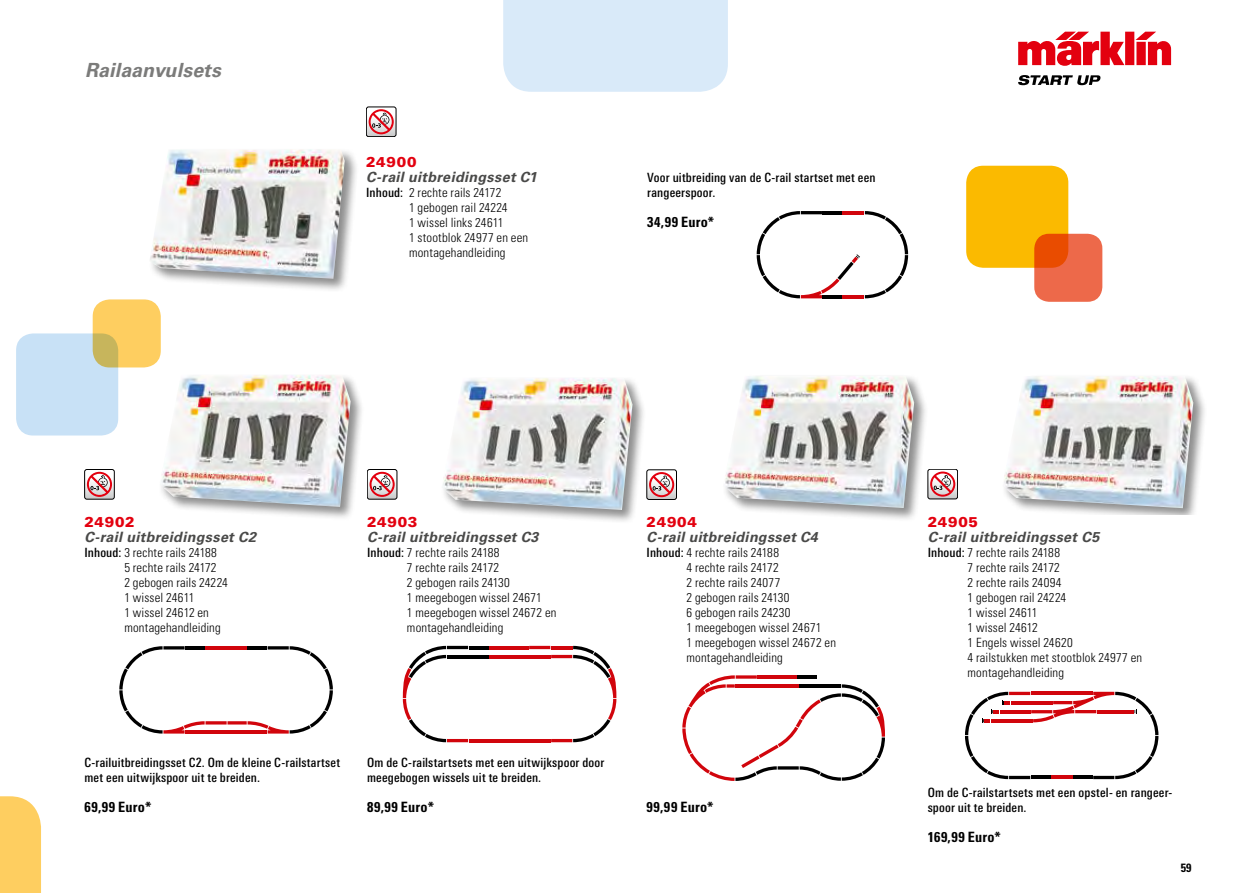
<style>
.page{position:relative;width:1234px;height:893px;background:#fff}
.page>*{position:absolute;margin:0;border:0;box-sizing:border-box;transform-origin:0 0}
.t1{font:italic 700 19.5px "Univers LT Std";letter-spacing:.005em;color:#7b7b7a}
.t2{font:italic 700 14.25px "Univers LT Std";letter-spacing:.025em;color:#494948}
.t3{font:700 condensed 14.25px "Univers LT Std";letter-spacing:.02em;color:#000}
.t4{font:900 14.25px "Univers LT Std";letter-spacing:.05em;color:#e3000f}
.t5{font:300 condensed 12.75px/15px "Univers LT Std";letter-spacing:.01em;color:#000}
.t6{font:500 condensed 12.75px/15px "Univers Next Pro";letter-spacing:.01em;color:#000}
.t7{font:700 condensed 12px "Univers LT Std";color:#000}
.s1{font-family:"Univers Next Pro";font-weight:500}
</style>
<div class="page">
<svg style="left:1018px;top:75px;width:82px;height:10px"></svg>
<svg style="left:1018px;top:32px;width:152px;height:34px"></svg>
<div style="left:0;top:796px;width:41px;height:97px;background:#fece60"></div>
<div style="left:503px;top:0;width:224px;height:92px;background:#d9eaf9"></div>
<svg style="left:119px;top:646px;width:214px;height:88px"></svg>
<svg style="left:756px;top:211px;width:151px;height:87px"></svg>
<hr style="left:469px;top:646px;width:19px;height:3px;background:#000">
<hr style="left:469px;top:655px;width:19px;height:3px;background:#000">
<hr style="left:529px;top:739px;width:21px;height:3px;background:#d1050c">
<hr style="left:469px;top:739px;width:19px;height:3px;background:#d1050c">
<hr style="left:489px;top:739px;width:19px;height:3px;background:#d1050c">
<hr style="left:509px;top:739px;width:19px;height:3px;background:#d1050c">
<hr style="left:489px;top:646px;width:19px;height:3px;background:#d1050c">
<hr style="left:529px;top:646px;width:21px;height:3px;background:#d1050c">
<hr style="left:509px;top:646px;width:19px;height:3px;background:#d1050c">
<hr style="left:529px;top:655px;width:21px;height:3px;background:#d1050c">
<hr style="left:489px;top:655px;width:19px;height:3px;background:#d1050c">
<hr style="left:509px;top:655px;width:19px;height:3px;background:#d1050c">
<svg style="left:403px;top:646px;width:65px;height:96px"></svg>
<svg style="left:551px;top:646px;width:65px;height:96px"></svg>
<svg style="left:682px;top:675px;width:202px;height:106px"></svg>
<svg style="left:965px;top:692px;width:193px;height:87px"></svg>
<div style="left:84px;top:469px;width:30px;height:30px;border:1px solid #000;border-radius:2px"></div>
<svg style="left:85px;top:469px;width:29px;height:30px"></svg>
<svg style="left:367px;top:469px;width:30px;height:30px"></svg>
<div style="left:646px;top:470px;width:30px;height:30px;border:1px solid #000;border-radius:2px"></div>
<svg style="left:646px;top:470px;width:30px;height:29px"></svg>
<svg style="left:928px;top:469px;width:29px;height:30px"></svg>
<svg style="left:366px;top:107px;width:30px;height:30px"></svg>
<div style="left:440px;top:376px;width:206px;height:148px;background:#000;opacity:.45"></div>
<img style="left:441px;top:378px;width:191px;height:132px">
<div style="left:721px;top:374px;width:207px;height:148px;background:#000;opacity:.45"></div>
<img style="left:723px;top:376px;width:190px;height:132px">
<div style="left:1000px;top:374px;width:207px;height:140px;background:#000;opacity:.45"></div>
<img style="left:1002px;top:376px;width:190px;height:132px">
<div style="left:158px;top:373px;width:207px;height:148px;background:#000;opacity:.45"></div>
<img style="left:160px;top:375px;width:190px;height:132px">
<div style="left:148px;top:147px;width:211px;height:146px;background:#000;opacity:.45"></div>
<img style="left:149px;top:149px;width:195px;height:130px">
<div style="left:965px;top:166px;width:103px;height:102px;background:#fbba00;border-radius:17px"></div>
<svg style="left:1034px;top:234px;width:68px;height:68px;background:#ec6339"></svg>
<div style="left:16px;top:333px;width:102px;height:102px;background:#c8e1f6;border-radius:17px"></div>
<svg style="left:93px;top:299px;width:68px;height:68px;background:#f4ca60"></svg>
<h1 class="t1" style="left:85px;top:58px;width:137px">Railaanvulsets</h1>
<p class="t4" style="left:366px;top:153px;width:52px">24900</p>
<p class="t2" style="left:366px;top:168px;width:172px">C-rail uitbreidingsset C1</p>
<p class="t5" style="left:409px;top:185px;width:121px;text-indent:-43px"><span class="s1">Inhoud:</span> 2 rechte rails 24172<br>1 gebogen rail 24224<br>1 wissel links 24611<br>1 stootblok 24977 en een montagehandleiding</p>
<p class="t6" style="left:647px;top:170px;width:230px">Voor uitbreiding van de C-rail startset met een rangeerspoor.</p>
<p class="t3" style="left:647px;top:213px;width:68px">34,99 Euro*</p>
<p class="t4" style="left:84px;top:513px;width:52px">24902</p>
<p class="t2" style="left:84px;top:528px;width:173px">C-rail uitbreidingsset C2</p>
<p class="t5" style="left:124px;top:545px;width:105px;text-indent:-40px"><span class="s1">Inhoud:</span> 3 rechte rails 24188<br>5 rechte rails 24172<br>2 gebogen rails 24224<br>1 wissel 24611<br>1 wissel 24612 en montagehandleiding</p>
<p class="t4" style="left:367px;top:513px;width:52px">24903</p>
<p class="t4" style="left:646px;top:513px;width:52px">24904</p>
<p class="t4" style="left:927px;top:513px;width:52px">24905</p>
<p class="t2" style="left:367px;top:528px;width:173px">C-rail uitbreidingsset C3</p>
<p class="t5" style="left:407px;top:545px;width:151px;text-indent:-40px"><span class="s1">Inhoud:</span> 7 rechte rails 24188<br>7 rechte rails 24172<br>2 gebogen rails 24130<br>1 meegebogen wissel 24671<br>1 meegebogen wissel 24672 en montagehandleiding</p>
<p class="t2" style="left:646px;top:528px;width:173px">C-rail uitbreidingsset C4</p>
<p class="t5" style="left:686px;top:545px;width:151px;text-indent:-40px"><span class="s1">Inhoud:</span> 4 rechte rails 24188<br>4 rechte rails 24172<br>2 rechte rails 24077<br>2 gebogen rails 24130<br>6 gebogen rails 24230<br>1 meegebogen wissel 24671<br>1 meegebogen wissel 24672 en montagehandleiding</p>
<p class="t2" style="left:927px;top:528px;width:173px">C-rail uitbreidingsset C5</p>
<p class="t5" style="left:967px;top:545px;width:176px;text-indent:-40px"><span class="s1">Inhoud:</span> 7 rechte rails 24188<br>7 rechte rails 24172<br>2 rechte rails 24094<br>1 gebogen rail 24224<br>1 wissel 24611<br>1 wissel 24612<br>1 Engels wissel 24620<br>4 railstukken met stootblok 24977 en montagehandleiding</p>
<p class="t6" style="left:84px;top:755px;width:257px">C-railuitbreidingsset C2. Om de kleine C-railstartset met een uitwijkspoor uit te breiden.</p>
<p class="t3" style="left:84px;top:798px;width:68px">69,99 Euro*</p>
<p class="t6" style="left:367px;top:755px;width:239px">Om de C-railstartsets met een uitwijkspoor door meegebogen wissels uit te breiden.</p>
<p class="t3" style="left:367px;top:798px;width:68px">89,99 Euro*</p>
<p class="t3" style="left:646px;top:798px;width:68px">99,99 Euro*</p>
<p class="t6" style="left:927px;top:785px;width:246px">Om de C-railstartsets met een opstel- en rangeer&shy;spoor uit te breiden.</p>
<p class="t3" style="left:927px;top:828px;width:75px">169,99 Euro*</p>
<p class="t7" style="left:1180px;top:860px;width:12px">59</p>
</div>
